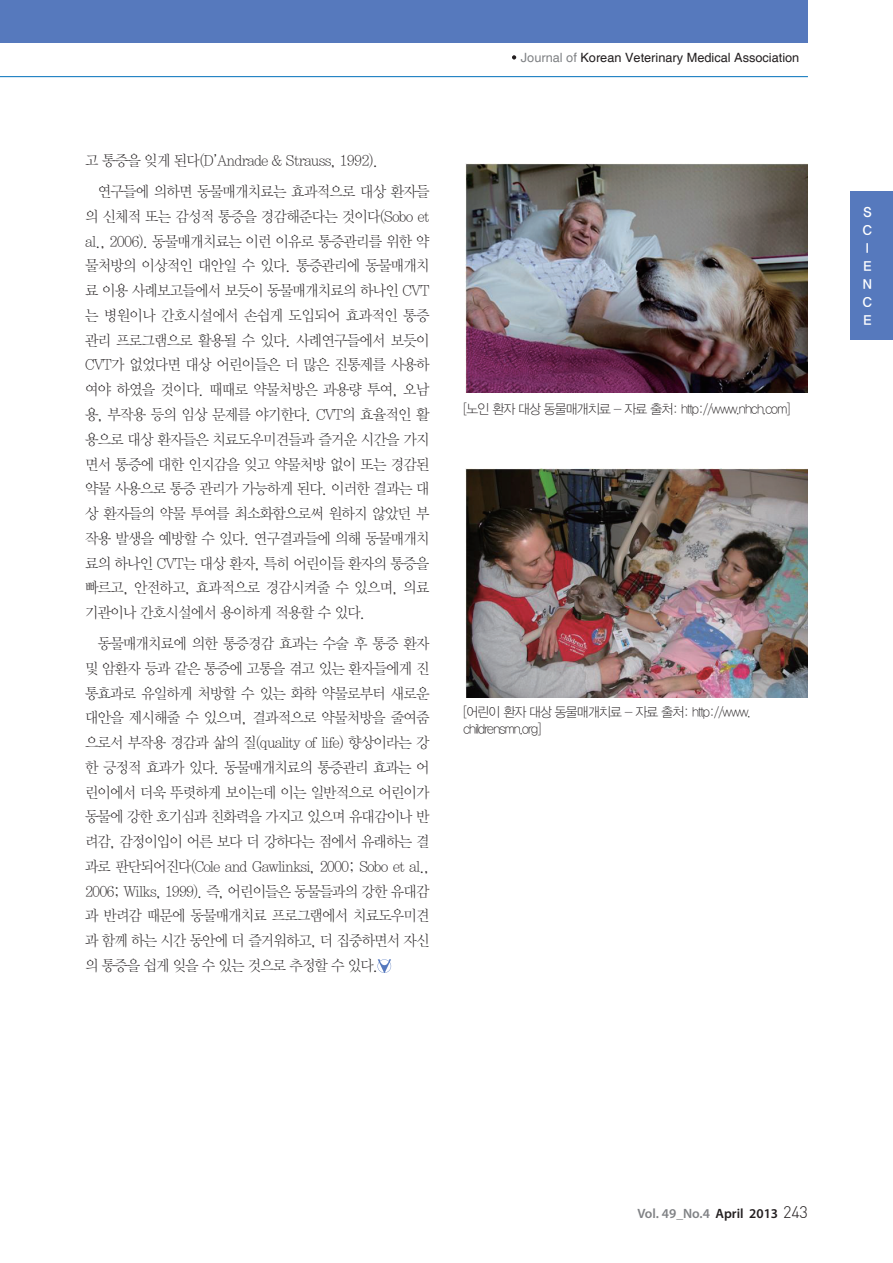
<style>
.page{position:relative;width:893px;height:1263px;background:#fff}
.page>*{position:absolute;margin:0;border:0;box-sizing:border-box;transform-origin:0 0}
.t1{font:15px/24.8px "YDIY Mj O310";letter-spacing:-.05em;color:#231f20;text-align:justify;scale:.95 1}
.t2{font:13.5px/16.5px "YDIYGO310";letter-spacing:-.06em;color:#231f20;scale:.95 1}
.t3{font:600 13.5px "Myriad Pro";color:#808285}
.t4{font:13.5px "YDIYGO340";color:#fff}
.t5{font:12.75px "Helvetica";color:#231f20}
.s1{color:#808285}
.s2{font-family:"Gulim"}
.s3{color:#231f20}
.s4{font-family:"Dinlig";font-weight:400;font-size:16.5px;color:#231f20}
</style>
<div class="page">
<svg style="left:512px;top:55px;width:4px;height:5px"></svg>
<svg style="left:378px;top:959px;width:13px;height:14px"></svg>
<div style="left:0;top:0;width:808px;height:43px;background:#5679bd"></div>
<hr style="left:0;top:76px;width:808px;height:1px;background:#006fba">
<div style="left:850px;top:191px;width:43px;height:149px;background:#5679bd"></div>
<img style="left:466px;top:164px;width:342px;height:228px">
<img style="left:466px;top:469px;width:342px;height:228px">
<p class="t5" style="left:521px;top:50px;width:280px"><span class="s1">Journal of</span> Korean Veterinary Medical Association</p>
<p class="t1" style="left:85px;top:149px;width:310px">고 통증을 잊게 된다(D<span class="s2">’</span>Andrade &amp; Strauss, 1992).</p>
<p class="t1" style="left:85px;top:180px;width:364px;text-indent:13px">연구들에 의하면 동물매개치료는 효과적으로 대상 환자들 의 신체적 또는 감성적 통증을 경감해준다는 것이다(Sobo et al., 2006). 동물매개치료는 이런 이유로 통증관리를 위한 약 물처방의 이상적인 대안일 수 있다. 통증관리에 동물매개치 료 이용 사례보고들에서 보듯이 동물매개치료의 하나인 CVT 는 병원이나 간호시설에서 손쉽게 도입되어 효과적인 통증 관리 프로그램으로 활용될 수 있다. 사례연구들에서 보듯이 CVT가 없었다면 대상 어린이들은 더 많은 진통제를 사용하 여야 하였을 것이다. 때때로 약물처방은 과용량 투여, 오남 용, 부작용 등의 임상 문제를 야기한다. CVT의 효율적인 활 용으로 대상 환자들은 치료도우미견들과 즐거운 시간을 가지 면서 통증에 대한 인지감을 잊고 약물처방 없이 또는 경감된 약물 사용으로 통증 관리가 가능하게 된다. 이러한 결과는 대 상 환자들의 약물 투여를 최소화함으로써 원하지 않았던 부 작용 발생을 예방할 수 있다. 연구결과들에 의해 동물매개치 료의 하나인 CVT는 대상 환자, 특히 어린이들 환자의 통증을 빠르고, 안전하고, 효과적으로 경감시켜줄 수 있으며, 의료 기관이나 간호시설에서 용이하게 적용할 수 있다.</p>
<p class="t1" style="left:85px;top:632px;width:364px;text-indent:13px">동물매개치료에 의한 통증경감 효과는 수술 후 통증 환자 및 암환자 등과 같은 통증에 고통을 겪고 있는 환자들에게 진 통효과로 유일하게 처방할 수 있는 화학 약물로부터 새로운 대안을 제시해줄 수 있으며, 결과적으로 약물처방을 줄여줌 으로서 부작용 경감과 삶의 질(quality of life) 향상이라는 강 한 긍정적 효과가 있다. 동물매개치료의 통증관리 효과는 어 린이에서 더욱 뚜렷하게 보이는데 이는 일반적으로 어린이가 동물에 강한 호기심과 친화력을 가지고 있으며 유대감이나 반 려감, 감정이입이 어른 보다 더 강하다는 점에서 유래하는 결 과로 판단되어진다(Cole and Gawlinksi, 2000; Sobo et al., 2006; Wilks, 1999). 즉, 어린이들은 동물들과의 강한 유대감 과 반려감 때문에 동물매개치료 프로그램에서 치료도우미견 과 함께 하는 시간 동안에 더 즐거워하고, 더 집중하면서 자신 의 통증을 쉽게 잊을 수 있는 것으로 추정할 수 있다.</p>
<p class="t2" style="left:463px;top:401px;width:345px">[노인 환자 대상 동물매개치료 - 자료 출처: http://www.nhch.com]</p>
<p class="t2" style="left:463px;top:704px;width:304px">[어린이 환자 대상 동물매개치료 - 자료 출처: http://www. childrensmn.org]</p>
<p class="t4" style="left:863px;top:204px;width:10px">S</p>
<p class="t4" style="left:863px;top:222px;width:11px">C</p>
<p class="t4" style="left:866px;top:240px;width:5px">I</p>
<p class="t4" style="left:863px;top:258px;width:10px">E</p>
<p class="t4" style="left:863px;top:276px;width:11px">N</p>
<p class="t4" style="left:863px;top:294px;width:11px">C</p>
<p class="t4" style="left:863px;top:312px;width:10px">E</p>
<p class="t3" style="left:637px;top:1205px;width:172px">Vol. 49_No.4 <span class="s3">April 2013</span> <span class="s4">243</span></p>
</div>
